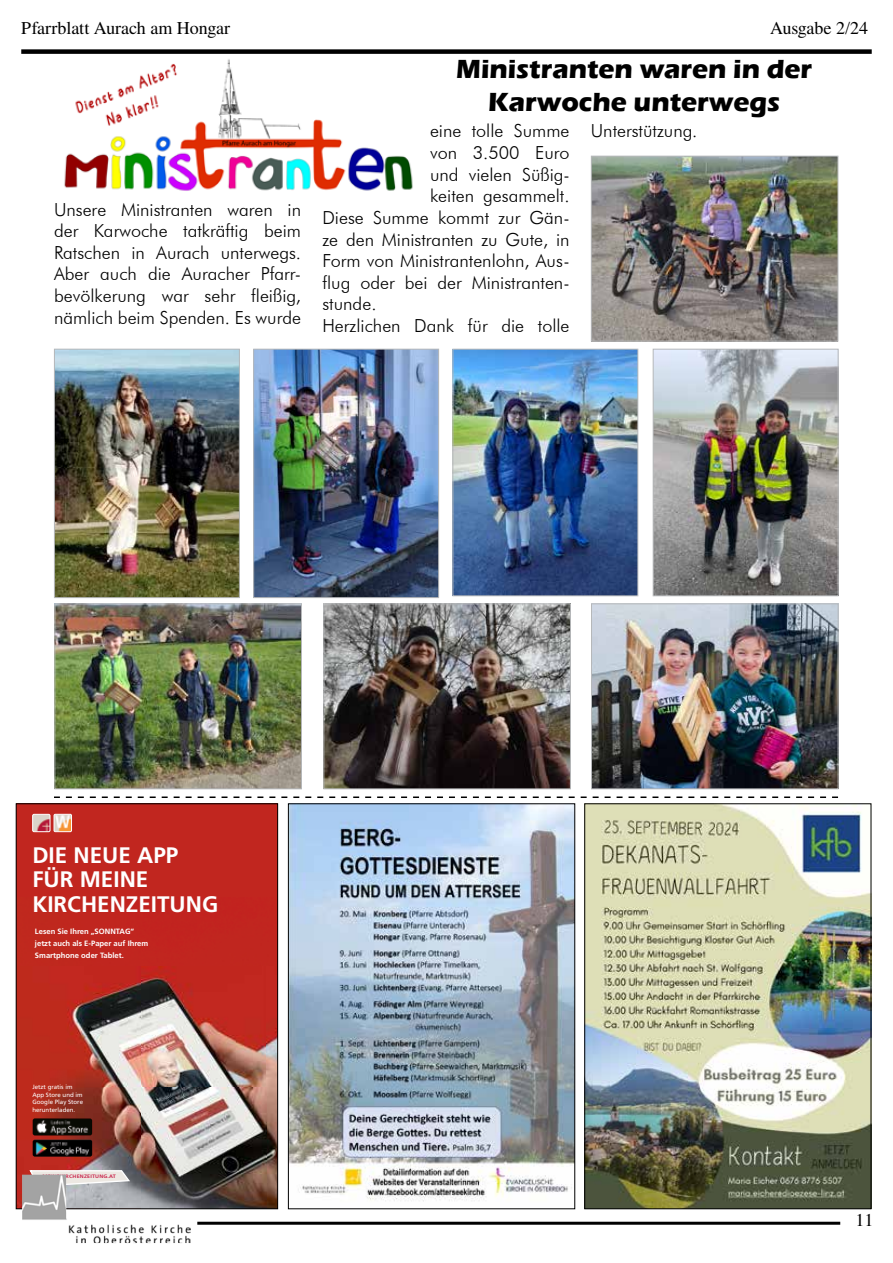
<style>
.page{position:relative;width:893px;height:1263px;background:#fff}
.page>*{position:absolute;margin:0;border:0;box-sizing:border-box;transform-origin:0 0}
.t1{font:700 27px/32.4px "Eras ITC";color:#000;text-align:center}
.t2{font:700 22.5px/24.5px "Frutiger LT Std";color:#fff}
.t3{font:300 18px/21.6px "Futura BT";color:#000;text-align:justify}
.t4{font:18px "Nimbus Rom No 9 L";color:#000}
.t5{font:700 7.65px/11.7px "Frutiger LT Std";color:#fff}
.t6{font:6.15px/7.6px "Frutiger LT Std";color:#fff}
.t7{font:700 4.95px "Frutiger LT Std";letter-spacing:.03em;color:#c9234a;scale:1.1 1}
</style>
<div class="page">
<img style="left:64px;top:59px;width:349px;height:132px">
<img style="left:593px;top:158px;width:243px;height:181px">
<div style="left:591px;top:156px;width:247px;height:185px;border:1px solid #b6b8ba"></div>
<img style="left:655px;top:351px;width:181px;height:243px">
<div style="left:653px;top:349px;width:185px;height:247px;border:1px solid #b6b8ba"></div>
<img style="left:454px;top:351px;width:182px;height:243px">
<div style="left:452px;top:349px;width:186px;height:247px;border:1px solid #b6b8ba"></div>
<img style="left:593px;top:605px;width:243px;height:182px">
<div style="left:591px;top:603px;width:247px;height:186px;border:1px solid #b6b8ba"></div>
<svg style="left:54px;top:796px;width:784px;height:2px"></svg>
<img style="left:290px;top:805px;width:283px;height:397px">
<div style="left:288px;top:803px;width:287px;height:406px;border:1px solid #000"></div>
<img style="left:586px;top:805px;width:283px;height:402px">
<div style="left:584px;top:803px;width:287px;height:406px;border:1px solid #000"></div>
<div style="left:16px;top:804px;width:262px;height:405px;background:#c1261f"></div>
<img style="left:18px;top:966px;width:258px;height:241px">
<img style="left:56px;top:816px;width:14px;height:14px">
<div style="left:54px;top:814px;width:18px;height:18px;border:1px solid #fff"></div>
<img style="left:34px;top:816px;width:14px;height:14px">
<div style="left:32px;top:814px;width:18px;height:18px;border:1px solid #fff"></div>
<svg style="left:28px;top:1169px;width:103px;height:6px"></svg>
<img style="left:33px;top:1118px;width:59px;height:17px">
<img style="left:33px;top:1139px;width:59px;height:18px">
<div style="left:16px;top:803px;width:262px;height:406px;border:1px solid #000"></div>
<img style="left:22px;top:1175px;width:169px;height:68px">
<hr style="left:197px;top:1222px;width:643px;height:3px;background:#000">
<div style="left:21px;top:49px;width:851px;height:5px;background:#000"></div>
<img style="left:255px;top:351px;width:182px;height:245px">
<div style="left:253px;top:349px;width:186px;height:249px;border:1px solid #b6b8ba"></div>
<img style="left:56px;top:351px;width:182px;height:245px">
<div style="left:54px;top:349px;width:186px;height:249px;border:1px solid #b6b8ba"></div>
<img style="left:56px;top:605px;width:244px;height:182px">
<div style="left:54px;top:603px;width:248px;height:186px;border:1px solid #b6b8ba"></div>
<img style="left:325px;top:605px;width:244px;height:182px">
<div style="left:323px;top:603px;width:248px;height:186px;border:1px solid #b6b8ba"></div>
<p class="t4" style="left:21px;top:15px;width:210px">Pfarrblatt Aurach am Hongar</p>
<p class="t4" style="left:770px;top:15px;width:99px">Ausgabe 2/24</p>
<p class="t3" style="left:54px;top:198px;width:249px">Unsere Ministranten waren in der Karwoche tatkräftig beim Ratschen in Aurach unterwegs.<br>Aber auch die Auracher Pfarr&shy;bevölkerung war sehr fleißig, nämlich beim Spenden. Es wurde</p>
<h1 class="t1" style="left:456px;top:53px;width:358px">Ministranten waren in der<br>Karwoche unterwegs</h1>
<p class="t3" style="left:430px;top:120px;width:141px">eine tolle Summe</p>
<p class="t3" style="left:430px;top:142px;width:141px">von 3.500 Euro</p>
<p class="t3" style="left:430px;top:163px;width:141px">und vielen Süßig-</p>
<p class="t3" style="left:430px;top:185px;width:141px">keiten gesammelt.</p>
<p class="t3" style="left:322px;top:207px;width:249px">Diese Summe kommt zur Gän-</p>
<p class="t3" style="left:322px;top:228px;width:249px">ze den Ministranten zu Gute, in</p>
<p class="t3" style="left:322px;top:250px;width:249px">Form von Ministrantenlohn, Aus-</p>
<p class="t3" style="left:322px;top:271px;width:249px">flug oder bei der Ministranten-</p>
<p class="t3" style="left:322px;top:293px;width:56px">stunde.</p>
<p class="t3" style="left:322px;top:315px;width:249px">Herzlichen Dank für die tolle</p>
<p class="t3" style="left:591px;top:120px;width:108px">Unterstützung.</p>
<p class="t2" style="left:32px;top:843px;width:187px">DIE NEUE APP<br>FÜR MEINE<br>KIRCHENZEITUNG</p>
<p class="t5" style="left:35px;top:926px;width:115px">Lesen Sie Ihren „SONNTAG“ jetzt auch als E-Paper auf Ihrem<br>Smartphone oder Tablet.</p>
<p class="t6" style="left:32px;top:1083px;width:52px">Jetzt gratis im<br>App Store und im<br>Google Play Store herunterladen.</p>
<p class="t7" style="left:43px;top:1173px;width:68px">MEINEKIRCHENZEITUNG.AT</p>
<p class="t4" style="left:855px;top:1207px;width:19px">11</p>
</div>
